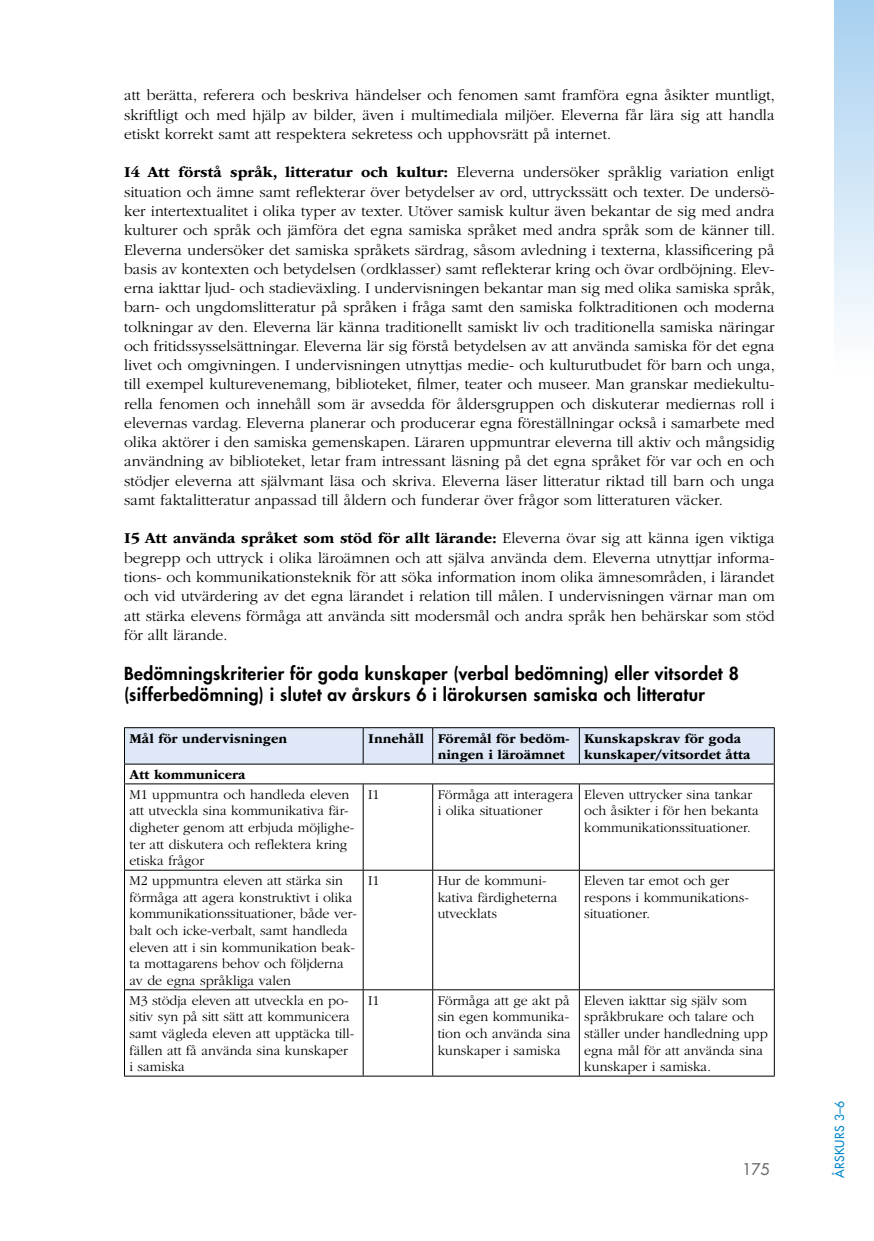
<style>
.page{position:relative;width:874px;height:1241px;background:#fff}
.page>*{position:absolute;margin:0;border:0;box-sizing:border-box;transform-origin:0 0}
.Kuvateksti{font:800 17.5px/21px "Futura Std";letter-spacing:.025em;color:#000}
.Leipis__ruotsi{font:300 15.75px/19.2px "ITC Garamond Std";color:#000;text-align:justify}
.t1{font:500 15.75px "Futura Std";color:#706f6f}
.taulukko__ruotsi{font:300 14px/16.6px "ITC Garamond Std";color:#000}
.taulukkopl_ruotsi{font:700 14px/16.6px "ITC Garamond Std";color:#000}
.t2{font:500 12.25px "Futura Std";letter-spacing:.025em;color:#0086c9}
.s1{font-weight:700}
</style>
<div class="page">
<div style="left:833px;top:0;width:40px;height:375px;background:linear-gradient(to bottom,#a7cfef,#fff)"></div>
<svg style="left:124px;top:727px;width:650px;height:56px"></svg>
<hr style="left:124px;top:783px;width:239px;height:1px;background:#000">
<hr style="left:124px;top:784px;width:1px;height:85px;background:#000">
<hr style="left:363px;top:783px;width:69px;height:1px;background:#000">
<hr style="left:362px;top:784px;width:1px;height:85px;background:#000">
<hr style="left:432px;top:783px;width:147px;height:1px;background:#000">
<hr style="left:432px;top:784px;width:1px;height:85px;background:#000">
<hr style="left:579px;top:783px;width:195px;height:1px;background:#000">
<hr style="left:578px;top:784px;width:1px;height:85px;background:#000">
<hr style="left:773px;top:784px;width:1px;height:85px;background:#000">
<hr style="left:124px;top:869px;width:239px;height:1px;background:#000">
<hr style="left:124px;top:870px;width:1px;height:119px;background:#000">
<hr style="left:363px;top:869px;width:69px;height:1px;background:#000">
<hr style="left:362px;top:870px;width:1px;height:119px;background:#000">
<hr style="left:432px;top:869px;width:147px;height:1px;background:#000">
<hr style="left:432px;top:870px;width:1px;height:119px;background:#000">
<hr style="left:579px;top:869px;width:195px;height:1px;background:#000">
<hr style="left:578px;top:870px;width:1px;height:119px;background:#000">
<hr style="left:773px;top:870px;width:1px;height:119px;background:#000">
<hr style="left:124px;top:1075px;width:239px;height:1px;background:#000">
<hr style="left:363px;top:1075px;width:69px;height:1px;background:#000">
<hr style="left:432px;top:1075px;width:147px;height:1px;background:#000">
<hr style="left:579px;top:1075px;width:195px;height:1px;background:#000">
<hr style="left:124px;top:989px;width:239px;height:1px;background:#000">
<hr style="left:124px;top:989px;width:1px;height:86px;background:#000">
<hr style="left:363px;top:989px;width:69px;height:1px;background:#000">
<hr style="left:362px;top:989px;width:1px;height:86px;background:#000">
<hr style="left:432px;top:989px;width:147px;height:1px;background:#000">
<hr style="left:432px;top:989px;width:1px;height:86px;background:#000">
<hr style="left:579px;top:989px;width:195px;height:1px;background:#000">
<hr style="left:578px;top:989px;width:1px;height:86px;background:#000">
<hr style="left:773px;top:989px;width:1px;height:86px;background:#000">
<p class="Leipis__ruotsi" style="left:124px;top:86px;width:652px">att berätta, referera och beskriva händelser och fenomen samt framföra egna åsikter muntligt, skriftligt och med hjälp av bilder, även i multimediala miljöer. Eleverna får lära sig att handla etiskt korrekt samt att respektera sekretess och upphovsrätt på internet.</p>
<p class="Leipis__ruotsi" style="left:124px;top:163px;width:652px"><span class="s1">I4 Att förstå språk, litteratur och kultur:</span> Eleverna undersöker språklig variation enligt situation och ämne samt reflekterar över betydelser av ord, uttryckssätt och texter. De undersö&shy;ker intertextualitet i olika typer av texter. Utöver samisk kultur även bekantar de sig med andra kulturer och språk och jämföra det egna samiska språket med andra språk som de känner till.<br>Eleverna undersöker det samiska språkets särdrag, såsom avledning i texterna, klassificering på basis av kontexten och betydelsen (ordklasser) samt reflekterar kring och övar ordböjning. Elev&shy;erna iakttar ljud- och stadieväxling. I undervisningen bekantar man sig med olika samiska språk, barn- och ungdomslitteratur på språken i fråga samt den samiska folktraditionen och moderna tolkningar av den. Eleverna lär känna traditionellt samiskt liv och traditionella samiska näringar och fritidssysselsättningar. Eleverna lär sig förstå betydelsen av att använda samiska för det egna livet och omgivningen. I undervisningen utnyttjas medie- och kulturutbudet för barn och unga, till exempel kulturevenemang, biblioteket, filmer, teater och museer. Man granskar mediekultu&shy;rella fenomen och innehåll som är avsedda för åldersgruppen och diskuterar mediernas roll i elevernas vardag. Eleverna planerar och producerar egna föreställningar också i samarbete med olika aktörer i den samiska gemenskapen. Läraren uppmuntrar eleverna till aktiv och mångsidig användning av biblioteket, letar fram intressant läsning på det egna språket för var och en och stödjer eleverna att självmant läsa och skriva. Eleverna läser litteratur riktad till barn och unga samt faktalitteratur anpassad till åldern och funderar över frågor som litteraturen väcker.</p>
<p class="Leipis__ruotsi" style="left:124px;top:529px;width:651px"><span class="s1">I5 Att använda språket som stöd för allt lärande:</span> Eleverna övar sig att känna igen viktiga begrepp och uttryck i olika läroämnen och att själva använda dem. Eleverna utnyttjar informa&shy;tions- och kommunikationsteknik för att söka information inom olika ämnesområden, i lärandet och vid utvärdering av det egna lärandet i relation till målen. I undervisningen värnar man om att stärka elevens förmåga att använda sitt modersmål och andra språk hen behärskar som stöd för allt lärande.</p>
<p class="Kuvateksti" style="left:124px;top:663px;width:616px">Bedömningskriterier för goda kunskaper (verbal bedömning) eller vitsordet 8 (sifferbedömning) i slutet av årskurs 6 i lärokursen samiska och litteratur</p>
<p class="taulukkopl_ruotsi" style="left:129px;top:729px;width:159px">Mål för undervisningen</p>
<p class="taulukkopl_ruotsi" style="left:368px;top:729px;width:57px">Innehåll</p>
<p class="taulukkopl_ruotsi" style="left:437px;top:729px;width:133px">Föremål för bedöm&shy;ningen i läroämnet</p>
<p class="taulukkopl_ruotsi" style="left:584px;top:729px;width:168px">Kunskapskrav för goda kunskaper/vitsordet åtta</p>
<p class="taulukkopl_ruotsi" style="left:129px;top:766px;width:118px">Att kommunicera</p>
<p class="taulukko__ruotsi" style="left:129px;top:786px;width:226px">M1 uppmuntra och handleda eleven att utveckla sina kommunikativa fär&shy;digheter genom att erbjuda möjlighe&shy;ter att diskutera och reflektera kring etiska frågor</p>
<p class="taulukko__ruotsi" style="left:368px;top:786px;width:13px">I1</p>
<p class="taulukko__ruotsi" style="left:437px;top:786px;width:137px">Förmåga att interagera i olika situationer</p>
<p class="taulukko__ruotsi" style="left:584px;top:786px;width:176px">Eleven uttrycker sina tankar och åsikter i för hen bekanta kommunikationssituationer.</p>
<p class="taulukko__ruotsi" style="left:129px;top:872px;width:229px">M2 uppmuntra eleven att stärka sin förmåga att agera konstruktivt i olika kommunikationssituationer, både ver&shy;balt och icke-verbalt, samt handleda eleven att i sin kommunikation beak&shy;ta mottagarens behov och följderna av de egna språkliga valen</p>
<p class="taulukko__ruotsi" style="left:368px;top:872px;width:13px">I1</p>
<p class="taulukko__ruotsi" style="left:437px;top:872px;width:121px">Hur de kommuni&shy;kativa färdigheterna utvecklats</p>
<p class="taulukko__ruotsi" style="left:584px;top:872px;width:165px">Eleven tar emot och ger respons i kommunikations&shy;situationer.</p>
<p class="taulukko__ruotsi" style="left:129px;top:991px;width:226px">M3 stödja eleven att utveckla en po&shy;sitiv syn på sitt sätt att kommunicera samt vägleda eleven att upptäcka till&shy;fällen att få använda sina kunskaper i samiska</p>
<p class="taulukko__ruotsi" style="left:368px;top:991px;width:13px">I1</p>
<p class="taulukko__ruotsi" style="left:437px;top:991px;width:135px">Förmåga att ge akt på sin egen kommunika&shy;tion och använda sina kunskaper i samiska</p>
<p class="taulukko__ruotsi" style="left:584px;top:991px;width:185px">Eleven iakttar sig själv som språkbrukare och talare och ställer under handledning upp egna mål för att använda sina kunskaper i samiska.</p>
<p class="t1" style="left:742px;top:1159px;width:29px">175</p>
<p class="t2" style="left:831px;top:1177px;width:79px;rotate:-90deg">ÅRSKURS 3–6</p>
</div>
